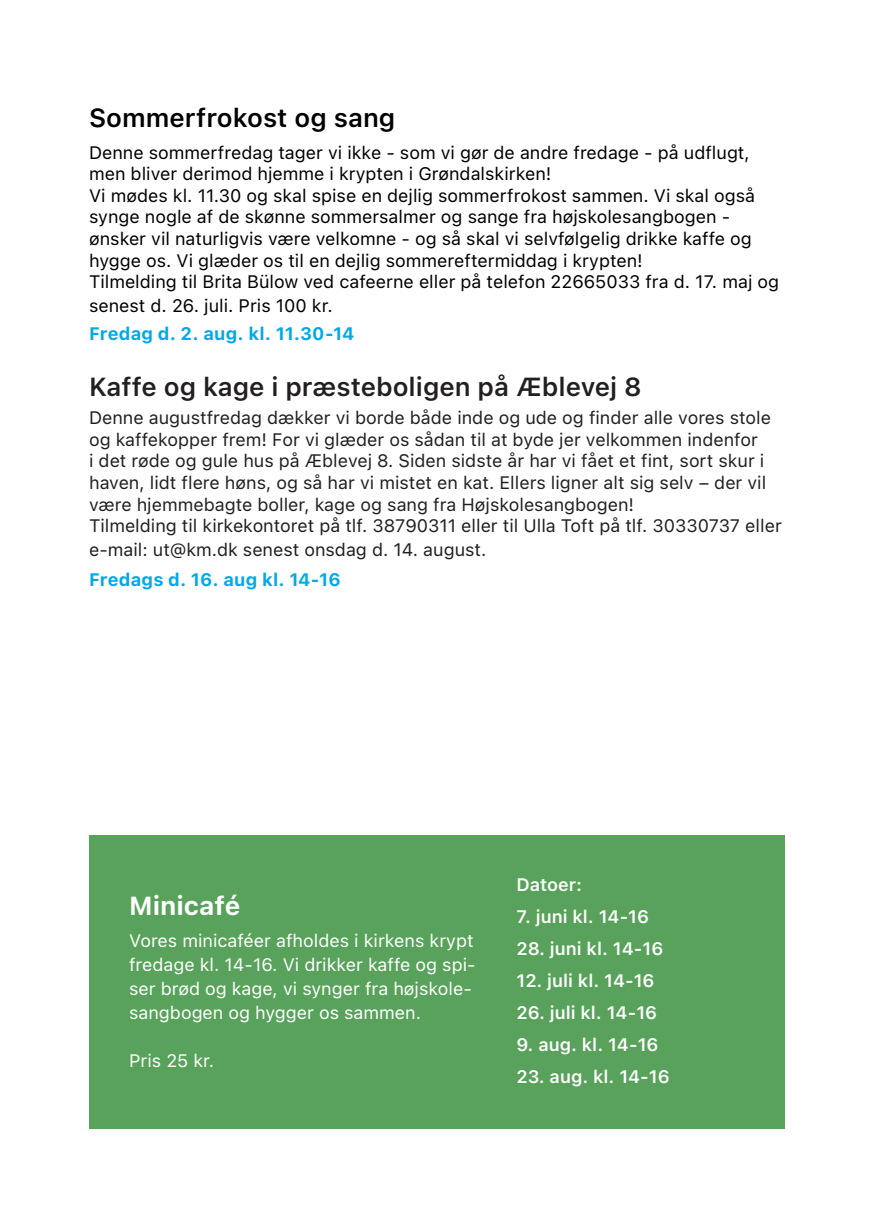
<style>
.page{position:relative;width:874px;height:1225px;background:#fff}
.page>*{position:absolute;margin:0;border:0;box-sizing:border-box;transform-origin:0 0}
.t1{font:600 26px "SF Pro Text";color:#231f20}
.t2{font:600 26px "SF Pro Text";color:#000001}
.t3{font:700 26px "SF Pro Text";color:#fff}
.t4{font:18px/21.6px "SF Pro Text";color:#000001}
.t5{font:18px/21.6px "SF Pro Text";color:#231f20}
.t6{font:18px/24px "SF Pro Text";color:#fff}
.t7{font:600 18px "SF Pro Text";color:#fff}
.t8{font:700 18px "SF Pro Text";letter-spacing:.01em;color:#00a9e8}
</style>
<div class="page">
<div style="left:89px;top:835px;width:695px;height:293px;background:#59a25b"></div>
<p class="t2" style="left:89px;top:102px;width:307px">Sommerfrokost og sang</p>
<p class="t4" style="left:89px;top:142px;width:662px">Denne sommerfredag tager vi ikke - som vi gør de andre fredage - på udflugt, men bliver derimod hjemme i krypten i Grøndalskirken!</p>
<p class="t4" style="left:89px;top:185px;width:667px">Vi mødes kl. 11.30 og skal spise en dejlig sommerfrokost sammen. Vi skal også synge nogle af de skønne sommersalmer og sange fra højskolesangbogen -</p>
<p class="t4" style="left:89px;top:228px;width:664px">ønsker vil naturligvis være velkomne - og så skal vi selvfølgelig drikke kaffe og hygge os. Vi glæder os til en dejlig sommereftermiddag i krypten!</p>
<p class="t4" style="left:89px;top:270px;width:691px;line-height:24px">Tilmelding til Brita Bülow ved cafeerne eller på telefon 22665033 fra d. 17. maj og senest d. 26. juli. Pris 100 kr.</p>
<p class="t8" style="left:89px;top:323px;width:267px">Fredag d. 2. aug. kl. 11.30-14</p>
<p class="t1" style="left:89px;top:372px;width:554px">Kaffe og kage i præsteboligen på Æblevej 8</p>
<p class="t5" style="left:89px;top:407px;width:683px">Denne augustfredag dækker vi borde både inde og ude og finder alle vores stole og kaffekopper frem! For vi glæder os sådan til at byde jer velkommen indenfor<br>i det røde og gule hus på Æblevej 8. Siden sidste år har vi fået et fint, sort skur i haven, lidt flere høns, og så har vi mistet en kat. Ellers ligner alt sig selv – der vil være hjemmebagte boller, kage og sang fra Højskolesangbogen!</p>
<p class="t5" style="left:89px;top:514px;width:694px;line-height:24px">Tilmelding til kirkekontoret på tlf. 38790311 eller til Ulla Toft på tlf. 30330737 eller e-mail: ut@km.dk senest onsdag d. 14. august.</p>
<p class="t8" style="left:89px;top:569px;width:253px">Fredags d. 16. aug kl. 14-16</p>
<p class="t3" style="left:129px;top:891px;width:113px">Minicafé</p>
<p class="t6" style="left:129px;top:929px;width:348px">Vores minicaféer afholdes i kirkens krypt fredage kl. 14-16. Vi drikker kaffe og spi&shy;ser brød og kage, vi synger fra højskole&shy;sangbogen og hygger os sammen.</p>
<p class="t6" style="left:129px;top:1049px;width:87px">Pris 25 kr.</p>
<p class="t7" style="left:516px;top:873px;width:67px">Datoer:</p>
<p class="t7" style="left:516px;top:905px;width:134px">7. juni kl. 14-16</p>
<p class="t7" style="left:516px;top:937px;width:148px">28. juni kl. 14-16</p>
<p class="t7" style="left:516px;top:969px;width:140px">12. juli kl. 14-16</p>
<p class="t7" style="left:516px;top:1001px;width:142px">26. juli kl. 14-16</p>
<p class="t7" style="left:516px;top:1033px;width:144px">9. aug. kl. 14-16</p>
<p class="t7" style="left:516px;top:1065px;width:155px">23. aug. kl. 14-16</p>
</div>
